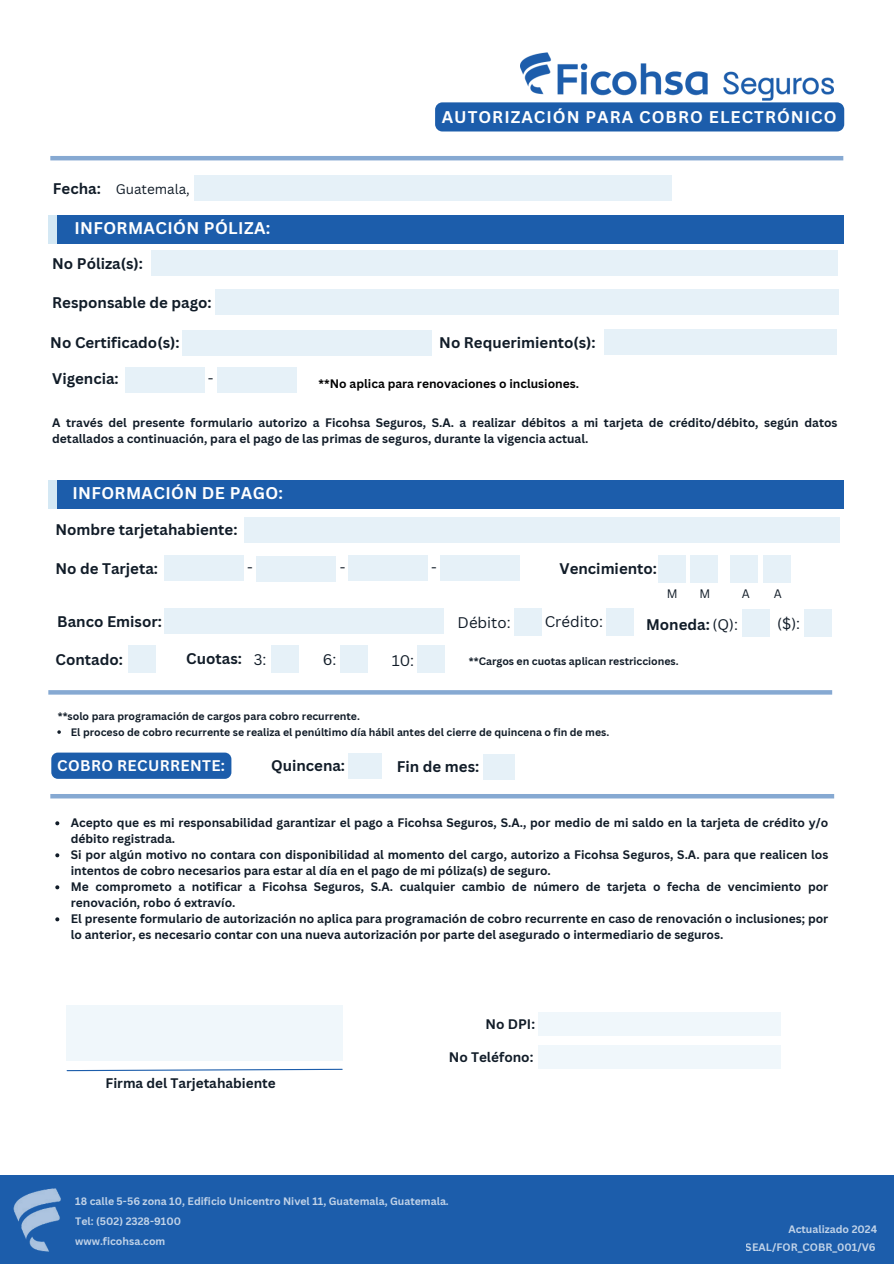
<style>
.page{position:relative;width:894px;height:1264px;background:#fff}
.page>*{position:absolute;margin:0;border:0;box-sizing:border-box;transform-origin:0 0}
.t1{font:700 16.5px "Canva Sans";letter-spacing:.025em;color:#fff}
.t2{font:700 16.5px "Canva Sans";letter-spacing:.06em;color:#fff}
.t3{font:700 15px "Canva Sans";color:#111c28}
.t4{font:15px "Canva Sans";color:#111c28}
.t5{font:700 15px "Canva Sans";letter-spacing:.025em;color:#fff}
.t6{font:700 13.5px "Canva Sans";color:#111c28}
.t7{font:13.5px "Canva Sans";color:#111c28}
.t8{font:700 12px/16px "Canva Sans";color:#111c28}
.t9{font:700 12px "Canva Sans";color:#000}
.t10{font:12px "Canva Sans";color:#111c28}
.t11{font:700 10.5px "Canva Sans";color:#111c28}
.t12{font:700 10.5px/20.2px "Canva Sans";color:#fff}
.s1{font-weight:400}
</style>
<div class="page">
<div style="left:0;top:1175px;width:893px;height:88px;background:#1c5dab"></div>
<div style="left:194px;top:175px;width:478px;height:26px;background:#e6f1f8"></div>
<div style="left:244px;top:516px;width:595px;height:26px;background:#e6f1f8"></div>
<div style="left:164px;top:555px;width:80px;height:26px;background:#e6f1f8"></div>
<div style="left:658px;top:555px;width:28px;height:27px;background:#e6f1f8"></div>
<div style="left:689px;top:555px;width:28px;height:27px;background:#e6f1f8"></div>
<div style="left:729px;top:555px;width:28px;height:27px;background:#e6f1f8"></div>
<div style="left:762px;top:555px;width:28px;height:27px;background:#e6f1f8"></div>
<div style="left:270px;top:645px;width:28px;height:27px;background:#e6f1f8"></div>
<div style="left:128px;top:645px;width:28px;height:27px;background:#e6f1f8"></div>
<svg style="left:66px;top:1068px;width:277px;height:3px"></svg>
<img style="left:520px;top:52px;width:313px;height:48px">
<hr style="left:50px;top:156px;width:793px;height:4px;background:#86a9d2">
<div style="left:48px;top:216px;width:31px;height:28px;background:#d4e8f4"></div>
<div style="left:57px;top:216px;width:786px;height:28px;background:#1c5dab"></div>
<div style="left:151px;top:251px;width:687px;height:25px;background:#e6f1f8"></div>
<div style="left:215px;top:289px;width:623px;height:26px;background:#e6f1f8"></div>
<div style="left:48px;top:480px;width:31px;height:28px;background:#d4e8f4"></div>
<div style="left:57px;top:480px;width:786px;height:28px;background:#1c5dab"></div>
<div style="left:513px;top:608px;width:28px;height:27px;background:#e6f1f8"></div>
<div style="left:605px;top:608px;width:28px;height:27px;background:#e6f1f8"></div>
<div style="left:742px;top:609px;width:28px;height:28px;background:#e6f1f8"></div>
<div style="left:804px;top:609px;width:27px;height:27px;background:#e6f1f8"></div>
<div style="left:257px;top:555px;width:79px;height:26px;background:#e6f1f8"></div>
<div style="left:348px;top:555px;width:79px;height:26px;background:#e6f1f8"></div>
<div style="left:440px;top:555px;width:79px;height:26px;background:#e6f1f8"></div>
<div style="left:164px;top:608px;width:279px;height:25px;background:#e6f1f8"></div>
<div style="left:340px;top:645px;width:27px;height:27px;background:#e6f1f8"></div>
<div style="left:417px;top:645px;width:27px;height:28px;background:#e6f1f8"></div>
<svg style="left:48px;top:690px;width:783px;height:4px;background:#8aabd3"></svg>
<div style="left:348px;top:752px;width:34px;height:26px;background:#e6f1f8"></div>
<div style="left:483px;top:753px;width:31px;height:26px;background:#e6f1f8"></div>
<hr style="left:50px;top:794px;width:783px;height:4px;background:#86a9d2">
<div style="left:66px;top:1005px;width:276px;height:55px;background:#f0f7fb"></div>
<div style="left:537px;top:1012px;width:243px;height:24px;background:#f0f7fb"></div>
<div style="left:538px;top:1045px;width:243px;height:24px;background:#f0f7fb"></div>
<img style="left:13px;top:1188px;width:48px;height:64px">
<svg style="left:55px;top:821px;width:4px;height:4px"></svg>
<svg style="left:55px;top:853px;width:4px;height:4px"></svg>
<svg style="left:55px;top:885px;width:4px;height:4px"></svg>
<svg style="left:55px;top:917px;width:4px;height:4px"></svg>
<div style="left:435px;top:102px;width:409px;height:29px;background:#1c5dab"></div>
<div style="left:51px;top:752px;width:180px;height:26px;background:#1c5dab;border-radius:7px"></div>
<div style="left:125px;top:367px;width:79px;height:26px;background:#e6f1f8"></div>
<div style="left:217px;top:367px;width:79px;height:26px;background:#e6f1f8"></div>
<div style="left:183px;top:330px;width:249px;height:26px;background:#e6f1f8"></div>
<div style="left:603px;top:329px;width:233px;height:25px;background:#e6f1f8"></div>
<p class="t3" style="left:53px;top:179px;width:49px">Fecha:</p>
<p class="t7" style="left:116px;top:181px;width:76px">Guatemala,</p>
<h1 class="t1" style="left:74px;top:218px;width:197px">INFORMACIÓN PÓLIZA:</h1>
<p class="t3" style="left:52px;top:255px;width:92px">No Póliza(s):</p>
<p class="t3" style="left:52px;top:294px;width:161px">Responsable de pago:</p>
<h1 class="t2" style="left:441px;top:107px;width:396px">AUTORIZACIÓN PARA COBRO ELECTRÓNICO</h1>
<p class="t3" style="left:50px;top:334px;width:131px">No Certificado(s):</p>
<p class="t3" style="left:439px;top:334px;width:158px">No Requerimiento(s):</p>
<p class="t9" style="left:318px;top:376px;width:262px">**No aplica para renovaciones o inclusiones.</p>
<p class="t3" style="left:52px;top:370px;width:68px">Vigencia:</p>
<p class="t8" style="left:52px;top:414px;width:786px;line-height:16.6px">A través del presente formulario autorizo a Ficohsa Seguros, S.A. a realizar débitos a mi tarjeta de crédito/débito, según datos detallados a continuación, para el pago de las primas de seguros, durante la vigencia actual.</p>
<p class="t4" style="left:208px;top:370px;width:7px">-</p>
<h1 class="t1" style="left:72px;top:483px;width:212px">INFORMACIÓN DE PAGO:</h1>
<p class="t3" style="left:55px;top:521px;width:183px">Nombre tarjetahabiente:</p>
<p class="t3" style="left:55px;top:560px;width:104px">No de Tarjeta:</p>
<p class="t4" style="left:247px;top:558px;width:7px">-</p>
<p class="t4" style="left:340px;top:558px;width:7px">-</p>
<p class="t4" style="left:431px;top:558px;width:7px">-</p>
<p class="t3" style="left:57px;top:612px;width:106px">Banco Emisor:</p>
<p class="t3" style="left:55px;top:650px;width:69px">Contado:</p>
<p class="t4" style="left:254px;top:650px;width:14px">3:</p>
<p class="t3" style="left:186px;top:650px;width:57px">Cuotas:</p>
<p class="t4" style="left:323px;top:650px;width:15px">6:</p>
<p class="t4" style="left:391px;top:651px;width:24px">10:</p>
<p class="t3" style="left:559px;top:560px;width:99px">Vencimiento:</p>
<p class="t10" style="left:666px;top:587px;width:12px">M</p>
<p class="t10" style="left:699px;top:587px;width:12px">M</p>
<p class="t10" style="left:741px;top:587px;width:10px">A</p>
<p class="t10" style="left:773px;top:587px;width:10px">A</p>
<p class="t4" style="left:457px;top:613px;width:54px">Débito:</p>
<p class="t4" style="left:544px;top:613px;width:60px">Crédito:</p>
<p class="t3" style="left:646px;top:615px;width:93px">Moneda: <span class="s1">(Q):</span></p>
<p class="t4" style="left:777px;top:614px;width:24px">($):</p>
<p class="t11" style="left:468px;top:654px;width:211px">**Cargos en cuotas aplican restricciones.</p>
<p class="t11" style="left:58px;top:709px;width:303px">**solo para programación de cargos para cobro recurrente.</p>
<p class="t3" style="left:271px;top:756px;width:76px">Quincena:</p>
<p class="t3" style="left:397px;top:757px;width:84px">Fin de mes:</p>
<p class="t11" style="left:71px;top:725px;width:540px">El proceso de cobro recurrente se realiza el penúltimo día hábil antes del cierre de quincena o fin de mes.</p>
<p class="t5" style="left:57px;top:757px;width:169px">COBRO RECURRENTE:</p>
<p class="t8" style="left:71px;top:815px;width:759px">Acepto que es mi responsabilidad garantizar el pago a Ficohsa Seguros, S.A., por medio de mi saldo en la tarjeta de crédito y/o débito registrada.<br>Si por algún motivo no contara con disponibilidad al momento del cargo, autorizo a Ficohsa Seguros, S.A. para que realicen los intentos de cobro necesarios para estar al día en el pago de mi póliza(s) de seguro.<br>Me comprometo a notificar a Ficohsa Seguros, S.A. cualquier cambio de número de tarjeta o fecha de vencimiento por renovación, robo ó extravío.<br>El presente formulario de autorización no aplica para programación de cobro recurrente en caso de renovación o inclusiones; por lo anterior, es necesario contar con una nueva autorización por parte del asegurado o intermediario de seguros.</p>
<p class="t6" style="left:106px;top:1074px;width:172px">Firma del Tarjetahabiente</p>
<p class="t6" style="left:485px;top:1015px;width:51px">No DPI:</p>
<p class="t6" style="left:448px;top:1048px;width:86px">No Teléfono:</p>
<p class="t12" style="left:75px;top:1190px;width:375px">18 calle 5-56 zona 10, Edificio Unicentro Nivel 11, Guatemala, Guatemala.<br>Tel: (502) 2328-9100<br>www.ficohsa.com</p>
<p class="t12" style="left:788px;top:1219px;width:90px">Actualizado 2024</p>
<p class="t12" style="left:745px;top:1237px;width:131px">SEAL/FOR_COBR_001/V6</p>
</div>
